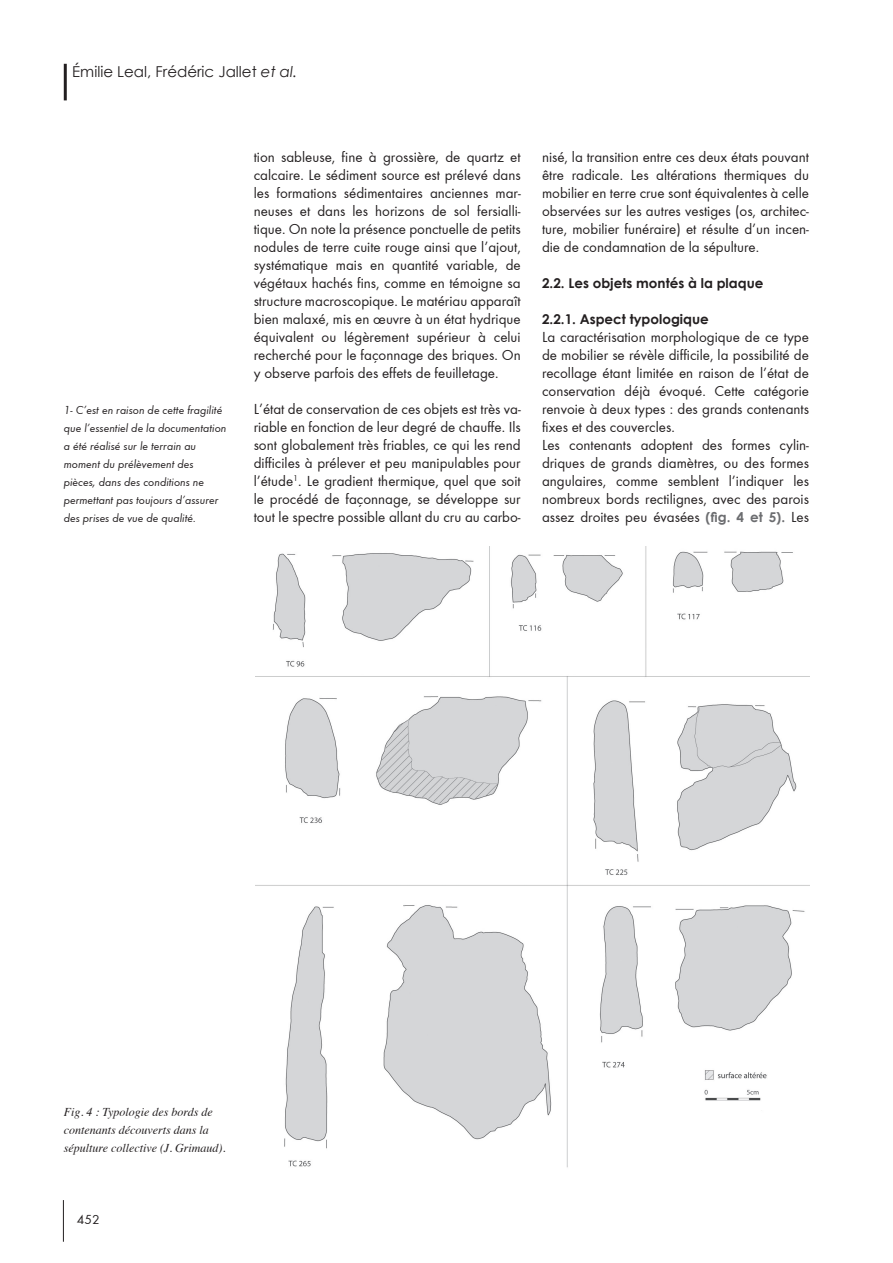
<style>
.page{position:relative;width:893px;height:1263px;background:#fff}
.page>*{position:absolute;margin:0;border:0;box-sizing:border-box;transform-origin:0 0}
.t1{font:15px/18px "Function";color:#231f20;text-align:justify}
.t2{font:15px "Century Gothic";color:#231f20}
.t3{font:700 13.5px "Century Gothic";color:#231f20}
.t4{font:13.5px "Function";color:#231f20}
.t5{font:italic 12px/18px "Function";color:#231f20}
.t6{font:italic 12px/18px "Times";color:#231f20}
.s1{font-style:italic}
.s2{font-family:"Century Gothic";font-weight:700;font-size:13.5px;color:#6c6d70}
</style>
<div class="page">
<hr style="left:63px;top:1200px;width:1px;height:42px;background:#231f20">
<hr style="left:64px;top:64px;width:3px;height:36px;background:#231f20">
<img style="left:255px;top:546px;width:554px;height:622px">
<p class="t2" style="left:72px;top:63px;width:227px">Émilie Leal, Frédéric Jallet <span class="s1">et al.</span></p>
<p class="t5" style="left:64px;top:401px;width:164px">1- C’est en raison de cette fragilité que l’essentiel de la documentation a été réalisé sur le terrain au moment du prélèvement des pièces, dans des conditions ne permettant pas toujours d’assurer des prises de vue de qualité.</p>
<p class="t1" style="left:254px;top:148px;width:269px">tion sableuse, fine à grossière, de quartz et calcaire. Le sédiment source est prélevé dans les formations sédimentaires anciennes mar&shy;neuses et dans les horizons de sol fersialli&shy;tique. On note la présence ponctuelle de petits nodules de terre cuite rouge ainsi que l’ajout, systématique mais en quantité variable, de végétaux hachés fins, comme en témoigne sa structure macroscopique. Le matériau apparaît bien malaxé, mis en œuvre à un état hydrique équivalent ou légèrement supérieur à celui recherché pour le façonnage des briques. On y observe parfois des effets de feuilletage.</p>
<p class="t1" style="left:254px;top:400px;width:269px">L’état de conservation de ces objets est très va&shy;riable en fonction de leur degré de chauffe. Ils sont globalement très friables, ce qui les rend difficiles à prélever et peu manipulables pour l’étude<sup>1</sup>. Le gradient thermique, quel que soit le procédé de façonnage, se développe sur tout le spectre possible allant du cru au carbo-</p>
<p class="t1" style="left:542px;top:148px;width:269px">nisé, la transition entre ces deux états pouvant être radicale. Les altérations thermiques du mobilier en terre crue sont équivalentes à celle observées sur les autres vestiges (os, architec&shy;ture, mobilier funéraire) et résulte d’un incen&shy;die de condamnation de la sépulture.</p>
<p class="t3" style="left:542px;top:275px;width:223px">2.2. Les objets montés à la plaque</p>
<p class="t3" style="left:542px;top:311px;width:168px">2.2.1. Aspect typologique</p>
<p class="t1" style="left:542px;top:328px;width:269px;text-align:left">La caractérisation morphologique de ce type de mobilier se révèle difficile, la possibilité de recollage étant limitée en raison de l’état de conservation déjà évoqué. Cette catégorie renvoie à deux types : des grands contenants fixes et des couvercles.<br>Les contenants adoptent des formes cylin&shy;driques de grands diamètres, ou des formes angulaires, comme semblent l’indiquer les nombreux bords rectilignes, avec des parois assez droites peu évasées <span class="s2">(fig. 4 et 5).</span> Les</p>
<p class="t6" style="left:64px;top:1102px;width:163px">Fig. 4 : Typologie des bords de contenants découverts dans la sépulture collective (J. Grimaud).</p>
<p class="t4" style="left:77px;top:1212px;width:24px">452</p>
</div>
